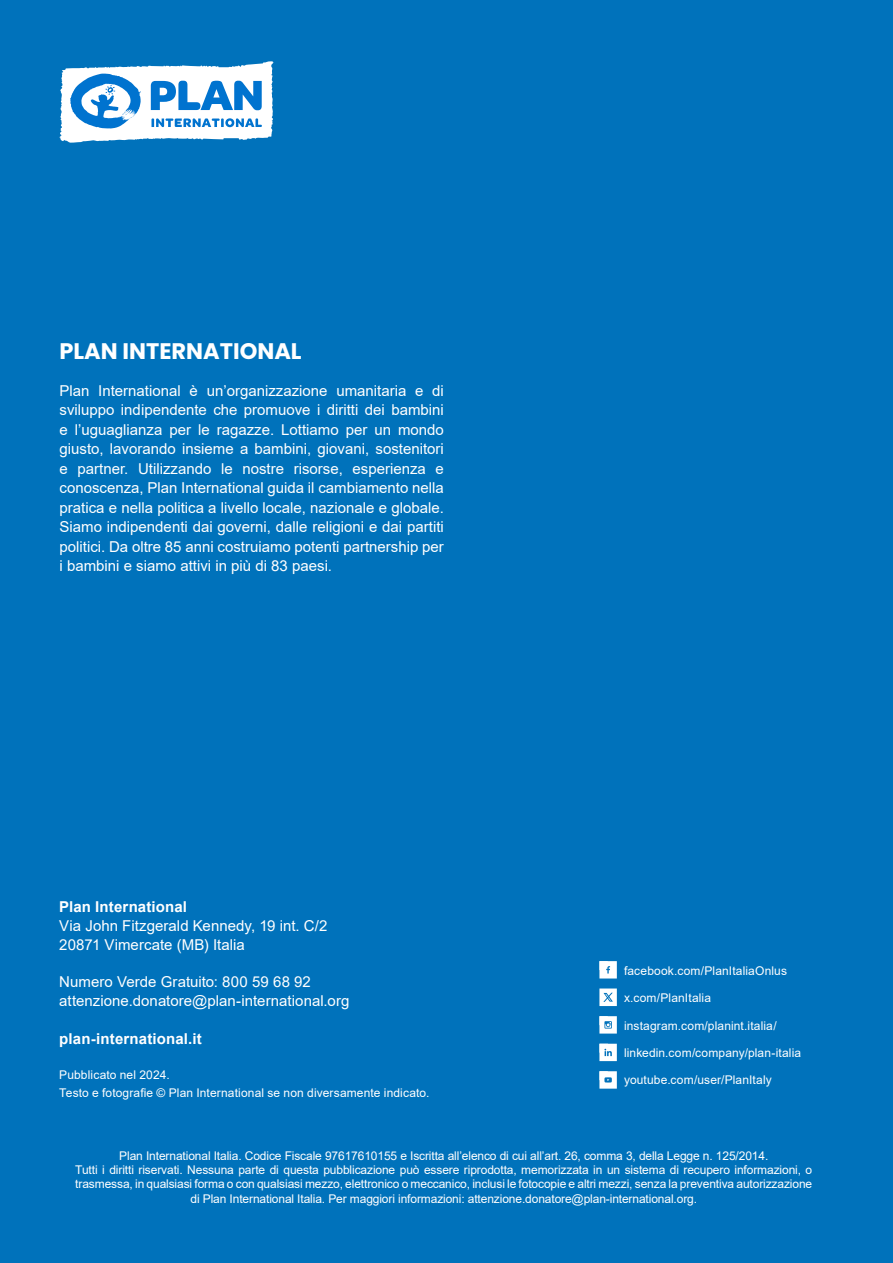
<style>
.page{position:relative;width:893px;height:1263px;background:#0072bb}
.page>*{position:absolute;margin:0;border:0;box-sizing:border-box;transform-origin:0 0}
.t1{font:700 22.5px "Poppins";color:#fff}
.t2{font:15px/19.5px "Arial";color:#fff}
.t3{font:700 15px "Arial";letter-spacing:.01em;color:#fff}
.t4{font:12px/14.4px "Arial";letter-spacing:-.01em;color:#fff;text-align:center}
.t5{font:12px/18px "Arial";letter-spacing:.01em;color:#fff}
</style>
<div class="page">
<svg style="left:59px;top:61px;width:215px;height:82px;background:#9ec9ea"></svg>
<svg style="left:599px;top:961px;width:18px;height:17px"></svg>
<svg style="left:599px;top:1016px;width:18px;height:17px"></svg>
<svg style="left:599px;top:1044px;width:18px;height:17px"></svg>
<svg style="left:599px;top:1071px;width:18px;height:18px"></svg>
<svg style="left:599px;top:988px;width:18px;height:18px"></svg>
<h1 class="t1" style="left:60px;top:338px;width:244px">PLAN INTERNATIONAL</h1>
<p class="t2" style="left:60px;top:380px;width:386px;text-align:justify">Plan International è un’organizzazione umanitaria e di sviluppo indipendente che promuove i diritti dei bambini e l’uguaglianza per le ragazze. Lottiamo per un mondo giusto, lavorando insieme a bambini, giovani, sostenitori e partner. Utilizzando le nostre risorse, esperienza e conoscenza, Plan International guida il cambiamento nella pratica e nella politica a livello locale, nazionale e globale.<br>Siamo indipendenti dai governi, dalle religioni e dai partiti politici. Da oltre 85 anni costruiamo potenti partnership per i bambini e siamo attivi in più di 83 paesi.</p>
<p class="t3" style="left:59px;top:896px;width:129px">Plan International</p>
<p class="t2" style="left:59px;top:916px;width:270px;line-height:18.8px">Via John Fitzgerald Kennedy, 19 int. C/2<br>20871 Vimercate (MB) Italia</p>
<p class="t2" style="left:59px;top:973px;width:292px;line-height:18.8px">Numero Verde Gratuito: 800 59 68 92 attenzione.donatore@plan-international.org</p>
<p class="t3" style="left:59px;top:1028px;width:144px">plan-international.it</p>
<p class="t5" style="left:59px;top:1065px;width:372px">Pubblicato nel 2024.<br>Testo e fotografie © Plan International se non diversamente indicato.</p>
<p class="t5" style="left:624px;top:962px;width:165px">facebook.com/PlanItaliaOnlus</p>
<p class="t5" style="left:624px;top:989px;width:88px">x.com/PlanItalia</p>
<p class="t5" style="left:624px;top:1016px;width:154px">instagram.com/planint.italia/</p>
<p class="t5" style="left:624px;top:1043px;width:179px">linkedin.com/company/plan-italia</p>
<p class="t5" style="left:624px;top:1071px;width:149px">youtube.com/user/PlanItaly</p>
<p class="t4" style="left:75px;top:1148px;width:738px">Plan International Italia. Codice Fiscale 97617610155 e Iscritta all’elenco di cui all’art. 26, comma 3, della Legge n. 125/2014.<br>Tutti i diritti riservati. Nessuna parte di questa pubblicazione può essere riprodotta, memorizzata in un sistema di recupero informazioni, o trasmessa, in qualsiasi forma o con qualsiasi mezzo, elettronico o meccanico, inclusi le fotocopie e altri mezzi, senza la preventiva autorizzazione di Plan International Italia. Per maggiori informazioni: attenzione.donatore@plan-international.org.</p>
</div>
